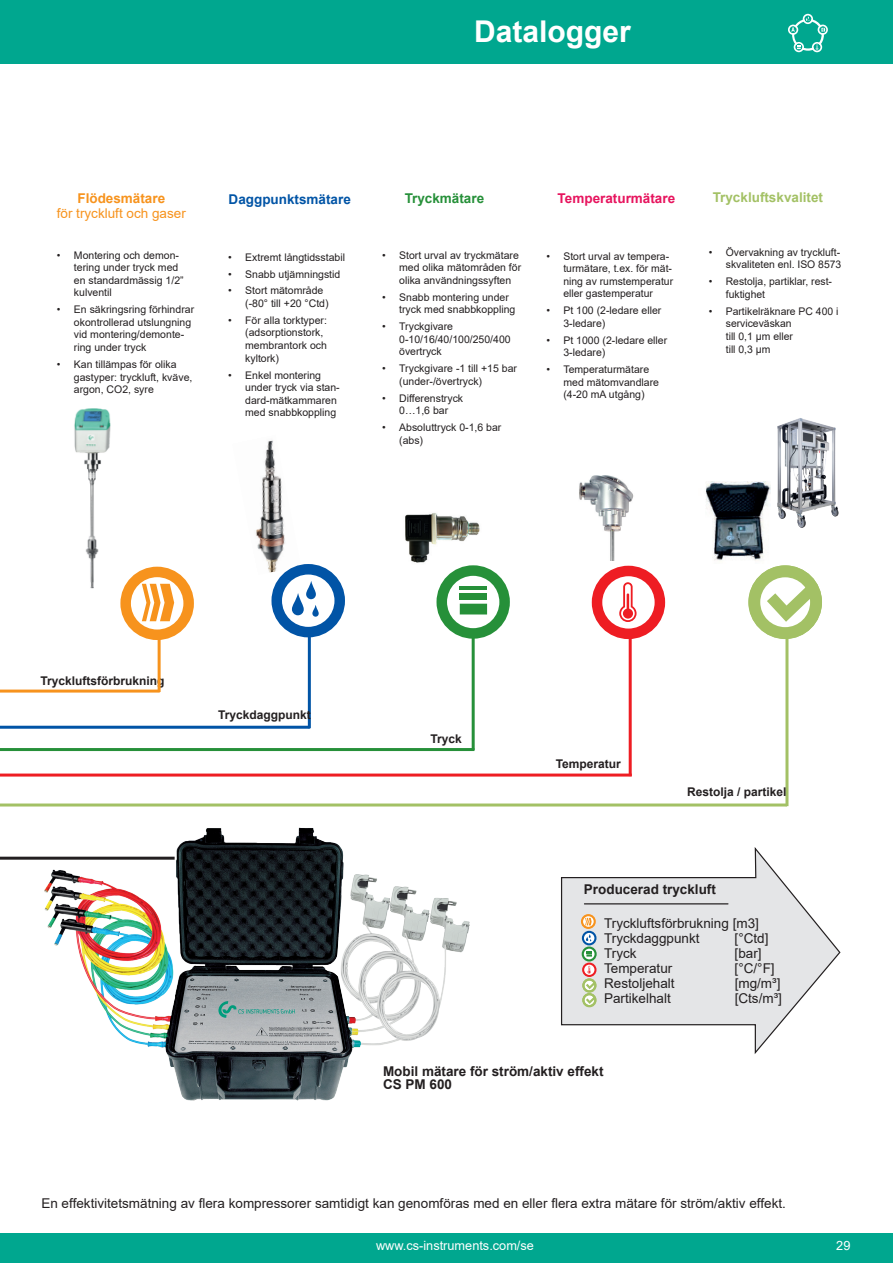
<style>
.page{position:relative;width:893px;height:1263px;background:#fff}
.page>*{position:absolute;margin:0;border:0;box-sizing:border-box;transform-origin:0 0}
.t1{font:700 30px "Arial";color:#fff}
.t2{font:13.5px/15px "Arial";color:#231f20}
.t3{font:700 13.5px/13.5px "Arial";color:#231f20}
.t4{font:13.5px "Arial";color:#f7931d}
.t5{font:700 13.5px "Arial";color:#a3c165}
.t6{font:700 13.5px "Arial";color:#0154a6}
.t7{font:700 13.5px "Arial";color:#e7145e}
.t8{font:700 13.5px "Arial";color:#f7931d}
.t9{font:700 13.5px "Arial";color:#269039}
.t10{font:12.75px "Arial";color:#fff}
.t11{font:700 12px "Arial";color:#231f20}
.t12{font:10.5px/12.6px "Arial";color:#231f20}
</style>
<div class="page">
<div style="left:0;top:0;width:893px;height:64px;background:#00a78f"></div>
<div style="left:0;top:1233px;width:893px;height:30px;background:#00a78f"></div>
<svg style="left:561px;top:847px;width:280px;height:207px"></svg>
<hr style="left:0;top:773px;width:632px;height:3px;background:#ee1d23">
<hr style="left:0;top:726px;width:310px;height:3px;background:#0154a6">
<hr style="left:0;top:748px;width:474px;height:3px;background:#269039">
<hr style="left:0;top:689px;width:160px;height:3px;background:#f7931d">
<img style="left:255px;top:440px;width:46px;height:133px">
<img style="left:74px;top:408px;width:37px;height:181px">
<svg style="left:126px;top:572px;width:63px;height:63px"></svg>
<div style="left:120px;top:567px;width:74px;height:73px;border:10px solid #f7931d;border-radius:50%"></div>
<svg style="left:142px;top:584px;width:32px;height:37px"></svg>
<svg style="left:277px;top:569px;width:63px;height:63px"></svg>
<div style="left:271px;top:564px;width:74px;height:73px;border:10px solid #0154a6;border-radius:50%"></div>
<svg style="left:292px;top:593px;width:12px;height:22px"></svg>
<svg style="left:306px;top:581px;width:10px;height:18px"></svg>
<svg style="left:312px;top:605px;width:7px;height:12px"></svg>
<img style="left:405px;top:513px;width:79px;height:54px">
<svg style="left:442px;top:571px;width:63px;height:62px"></svg>
<div style="left:436px;top:565px;width:74px;height:74px;border:10px solid #269039;border-radius:50%"></div>
<div style="left:460px;top:593px;width:27px;height:7px;background:#269039"></div>
<hr style="left:460px;top:586px;width:27px;height:3px;background:#269039">
<div style="left:460px;top:604px;width:27px;height:10px;background:#269039"></div>
<img style="left:579px;top:475px;width:55px;height:85px">
<svg style="left:597px;top:571px;width:63px;height:63px"></svg>
<div style="left:592px;top:566px;width:73px;height:73px;border:10px solid #ee1d23;border-radius:50%"></div>
<svg style="left:619px;top:582px;width:17px;height:40px"></svg>
<hr style="left:308px;top:636px;width:3px;height:92px;background:#0154a6">
<hr style="left:472px;top:634px;width:3px;height:116px;background:#269039">
<hr style="left:629px;top:638px;width:3px;height:138px;background:#ee1d23">
<img style="left:43px;top:827px;width:427px;height:274px">
<svg style="left:583px;top:947px;width:13px;height:13px"></svg>
<div style="left:582px;top:946px;width:15px;height:15px;border:2px solid #269039;border-radius:50%"></div>
<svg style="left:586px;top:951px;width:6px;height:5px"></svg>
<div style="left:582px;top:962px;width:14px;height:15px;border:2px solid #ee1d23;border-radius:50%"></div>
<svg style="left:582px;top:915px;width:13px;height:13px"></svg>
<div style="left:581px;top:914px;width:15px;height:15px;border:2px solid #f7931d;border-radius:50%"></div>
<svg style="left:585px;top:918px;width:7px;height:7px"></svg>
<svg style="left:583px;top:932px;width:12px;height:12px"></svg>
<div style="left:582px;top:931px;width:14px;height:14px;border:2px solid #0154a6;border-radius:50%"></div>
<svg style="left:586px;top:934px;width:5px;height:7px"></svg>
<hr style="left:584px;top:903px;width:144px;height:1px;background:#231f20">
<hr style="left:0;top:857px;width:175px;height:3px;background:#231f20">
<hr style="left:158px;top:635px;width:3px;height:57px;background:#f7931d">
<img style="left:777px;top:418px;width:62px;height:110px">
<hr style="left:785px;top:639px;width:3px;height:167px;background:#a3c165">
<hr style="left:0;top:803px;width:787px;height:3px;background:#a3c165">
<svg style="left:748px;top:565px;width:74px;height:74px"></svg>
<img style="left:705px;top:481px;width:66px;height:80px">
<svg style="left:582px;top:966px;width:15px;height:41px"></svg>
<svg style="left:792px;top:19px;width:32px;height:32px"></svg>
<div style="left:794px;top:21px;width:28px;height:27px;background:#00a78f;border-radius:50%"></div>
<svg style="left:812px;top:42px;width:10px;height:10px"></svg>
<svg style="left:788px;top:14px;width:40px;height:21px"></svg>
<svg style="left:794px;top:42px;width:10px;height:10px"></svg>
<h1 class="t1" style="left:474px;top:10px;width:158px">Datalogger</h1>
<p class="t8" style="left:77px;top:189px;width:89px">Flödesmätare</p>
<p class="t4" style="left:57px;top:204px;width:131px">för tryckluft och gaser</p>
<p class="t12" style="left:74px;top:248px;width:111px;text-indent:-17px">• Montering och demon&shy;tering under tryck med en standardmässig 1/2” kulventil</p>
<p class="t12" style="left:74px;top:303px;width:122px;text-indent:-17px">• En säkringsring förhindrar okontrollerad utslungning vid montering/demonte&shy;ring under tryck</p>
<p class="t12" style="left:74px;top:358px;width:120px;text-indent:-17px">• Kan tillämpas för olika gastyper: tryckluft, kväve, argon, CO2, syre</p>
<p class="t6" style="left:229px;top:189px;width:124px">Daggpunktsmätare</p>
<p class="t9" style="left:405px;top:188px;width:81px">Tryckmätare</p>
<p class="t7" style="left:558px;top:189px;width:119px">Temperaturmätare</p>
<p class="t12" style="left:228px;top:251px;width:118px">• Extremt långtidsstabil</p>
<p class="t12" style="left:228px;top:267px;width:114px">• Snabb utjämningstid</p>
<p class="t12" style="left:245px;top:284px;width:85px;text-indent:-17px">• Stort mätområde (-80° till +20 °Ctd)</p>
<p class="t12" style="left:245px;top:314px;width:83px;text-indent:-17px">• För alla torktyper: (adsorptionstork, membrantork och kyltork)</p>
<p class="t12" style="left:245px;top:368px;width:96px;text-indent:-17px">• Enkel montering under tryck via stan&shy;dard-mätkammaren med snabbkoppling</p>
<p class="t12" style="left:399px;top:249px;width:123px;text-indent:-17px">• Stort urval av tryckmätare med olika mätområden för olika användningssyften</p>
<p class="t12" style="left:399px;top:291px;width:118px;text-indent:-17px">• Snabb montering under tryck med snabbkoppling</p>
<p class="t12" style="left:399px;top:320px;width:113px;text-indent:-17px">• Tryckgivare<br>0-10/16/40/100/250/400 övertryck</p>
<p class="t12" style="left:399px;top:362px;width:119px;text-indent:-17px">• Tryckgivare -1 till +15 bar (under-/övertryck)</p>
<p class="t12" style="left:382px;top:392px;width:82px;text-align:center">• Differenstryck<br>0…1,6 bar</p>
<p class="t12" style="left:399px;top:421px;width:104px;text-indent:-17px">• Absoluttryck 0-1,6 bar (abs)</p>
<p class="t12" style="left:563px;top:250px;width:111px;text-indent:-17px">• Stort urval av tempera&shy;turmätare, t.ex. för mät&shy;ning av rumstemperatur eller gastemperatur</p>
<p class="t12" style="left:563px;top:304px;width:100px;text-indent:-17px">• Pt 100 (2-ledare eller<br>3-ledare)</p>
<p class="t12" style="left:563px;top:334px;width:105px;text-indent:-17px">• Pt 1000 (2-ledare eller<br>3-ledare)</p>
<p class="t12" style="left:563px;top:363px;width:97px;text-indent:-17px">• Temperaturmätare med mätomvandlare (4-20 mA utgång)</p>
<p class="t5" style="left:713px;top:188px;width:112px">Tryckluftskvalitet</p>
<p class="t12" style="left:709px;top:246px;width:134px;text-align:right">• Övervakning av tryckluft&shy;skvaliteten enl. ISO 8573</p>
<p class="t12" style="left:726px;top:275px;width:108px;text-indent:-17px">• Restolja, partiklar, rest&shy;fuktighet</p>
<p class="t12" style="left:726px;top:305px;width:114px;text-indent:-17px">• Partikelräknare PC 400 i serviceväskan<br>till 0,1 µm eller<br>till 0,3 µm</p>
<p class="t11" style="left:40px;top:673px;width:126px">Tryckluftsförbrukning</p>
<p class="t11" style="left:218px;top:706px;width:94px">Tryckdaggpunkt</p>
<p class="t11" style="left:431px;top:730px;width:33px">Tryck</p>
<p class="t11" style="left:556px;top:756px;width:67px">Temperatur</p>
<p class="t11" style="left:687px;top:783px;width:101px">Restolja / partikel</p>
<p class="t3" style="left:584px;top:882px;width:134px">Producerad tryckluft</p>
<p class="t2" style="left:604px;top:915px;width:156px">Tryckluftsförbrukning [m3]<br>Tryckdaggpunkt</p>
<p class="t2" style="left:735px;top:930px;width:35px">[°Ctd]</p>
<p class="t2" style="left:604px;top:945px;width:34px">Tryck</p>
<p class="t2" style="left:735px;top:945px;width:29px">[bar]</p>
<p class="t2" style="left:604px;top:960px;width:70px">Temperatur</p>
<p class="t2" style="left:735px;top:960px;width:42px">[°C/°F]</p>
<p class="t2" style="left:604px;top:975px;width:72px">Restoljehalt</p>
<p class="t2" style="left:735px;top:975px;width:47px">[mg/m³]</p>
<p class="t2" style="left:604px;top:990px;width:68px">Partikelhalt</p>
<p class="t2" style="left:735px;top:990px;width:49px">[Cts/m³]</p>
<p class="t3" style="left:383px;top:1064px;width:222px">Mobil mätare för ström/aktiv effekt<br>CS PM 600</p>
<p class="t2" style="left:41px;top:1195px;width:746px">En effektivitetsmätning av flera kompressorer samtidigt kan genomföras med en eller flera extra mätare för ström/aktiv effekt.</p>
<p class="t10" style="left:376px;top:1237px;width:159px">www.cs-instruments.com/se</p>
<p class="t10" style="left:836px;top:1237px;width:16px">29</p>
</div>
